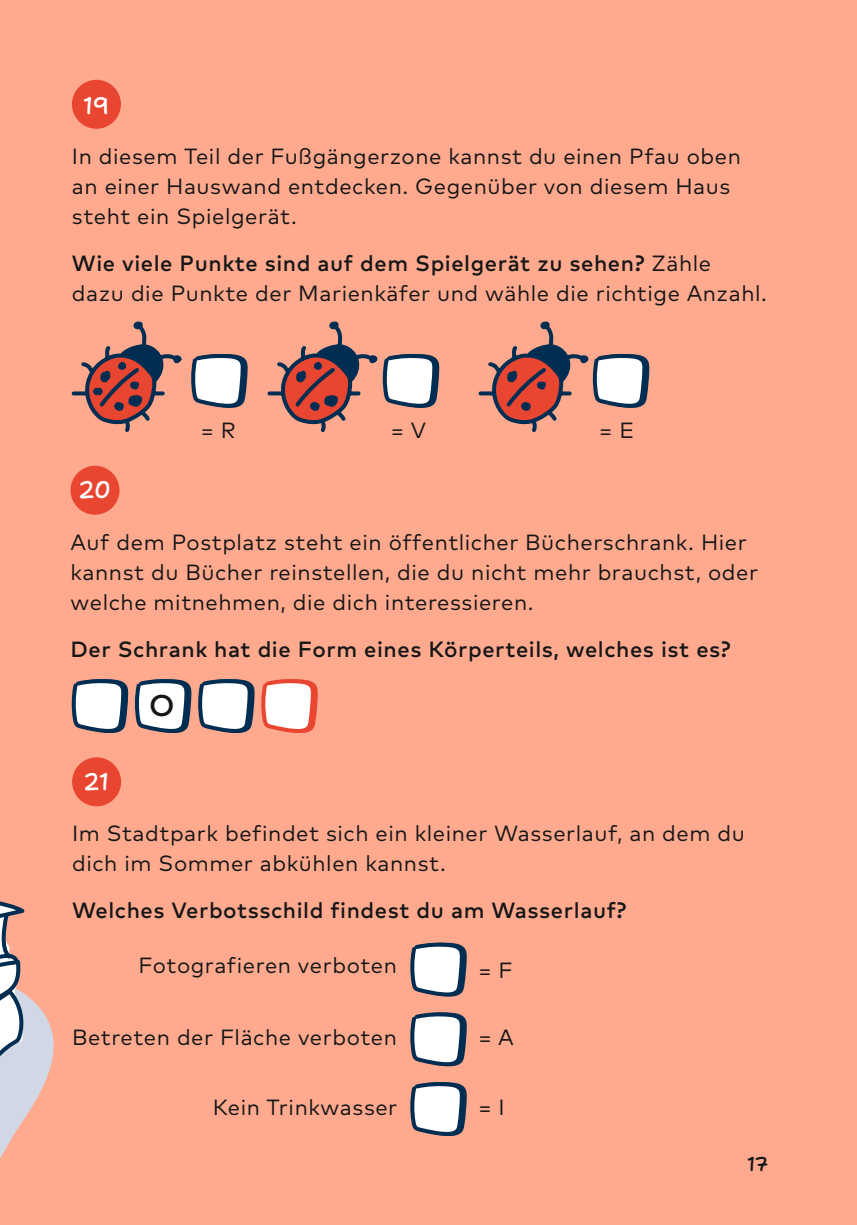
<style>
.page{position:relative;width:857px;height:1225px;background:#fff}
.page>*{position:absolute;margin:0;border:0;box-sizing:border-box;transform-origin:0 0}
.t1{font:500 30px "Mark OT";color:#151616}
.t2{font:500 24px "Shantell Sans";color:#fff}
.t3{font:22px/30px "Mark OT";letter-spacing:.025em;color:#151616}
.t4{font:500 22px "Mark OT";letter-spacing:.025em;color:#151616}
.t5{font:500 20px "Shantell Sans";color:#151616}
.s1{font-weight:500}
</style>
<div class="page">
<div style="left:0;top:0;width:856px;height:1225px;background:#ffaa8e"></div>
<svg style="left:478px;top:321px;width:172px;height:111px"></svg>
<svg style="left:0;top:79px;width:467px;height:1079px"></svg>
<p class="t2" style="left:83px;top:92px;width:28px">19</p>
<p class="t3" style="left:72px;top:141px;width:670px">In diesem Teil der Fußgängerzone kannst du einen Pfau oben an einer Hauswand entdecken. Gegenüber von diesem Haus steht ein Spielgerät.</p>
<p class="t3" style="left:72px;top:248px;width:696px"><span class="s1">Wie viele Punkte sind auf dem Spielgerät zu sehen?</span> Zähle dazu die Punkte der Marienkäfer und wähle die richtige Anzahl.</p>
<p class="t3" style="left:200px;top:415px;width:37px">= R</p>
<p class="t3" style="left:390px;top:415px;width:37px">= V</p>
<p class="t3" style="left:599px;top:415px;width:37px">= E</p>
<p class="t2" style="left:78px;top:476px;width:35px">20</p>
<p class="t3" style="left:70px;top:527px;width:689px">Auf dem Postplatz steht ein öffentlicher Bücherschrank. Hier kannst du Bücher reinstellen, die du nicht mehr brauchst, oder welche mitnehmen, die dich interessieren.</p>
<p class="t4" style="left:70px;top:635px;width:661px">Der Schrank hat die Form eines Körperteils, welches ist es?</p>
<h1 class="t1" style="left:149px;top:686px;width:27px">O</h1>
<p class="t2" style="left:83px;top:767px;width:28px">21</p>
<p class="t3" style="left:72px;top:818px;width:673px">Im Stadtpark befindet sich ein kleiner Wasserlauf, an dem du dich im Sommer abkühlen kannst.</p>
<p class="t4" style="left:72px;top:896px;width:555px">Welches Verbotsschild findest du am Wasserlauf?</p>
<p class="t3" style="left:138px;top:950px;width:260px">Fotografieren verboten</p>
<p class="t3" style="left:478px;top:955px;width:36px">= F</p>
<p class="t3" style="left:72px;top:1022px;width:326px">Betreten der Fläche verboten</p>
<p class="t3" style="left:478px;top:1022px;width:37px">= A</p>
<p class="t3" style="left:212px;top:1092px;width:186px">Kein Trinkwasser</p>
<p class="t3" style="left:478px;top:1091px;width:28px">= I</p>
<p class="t5" style="left:746px;top:1152px;width:23px">17</p>
</div>
